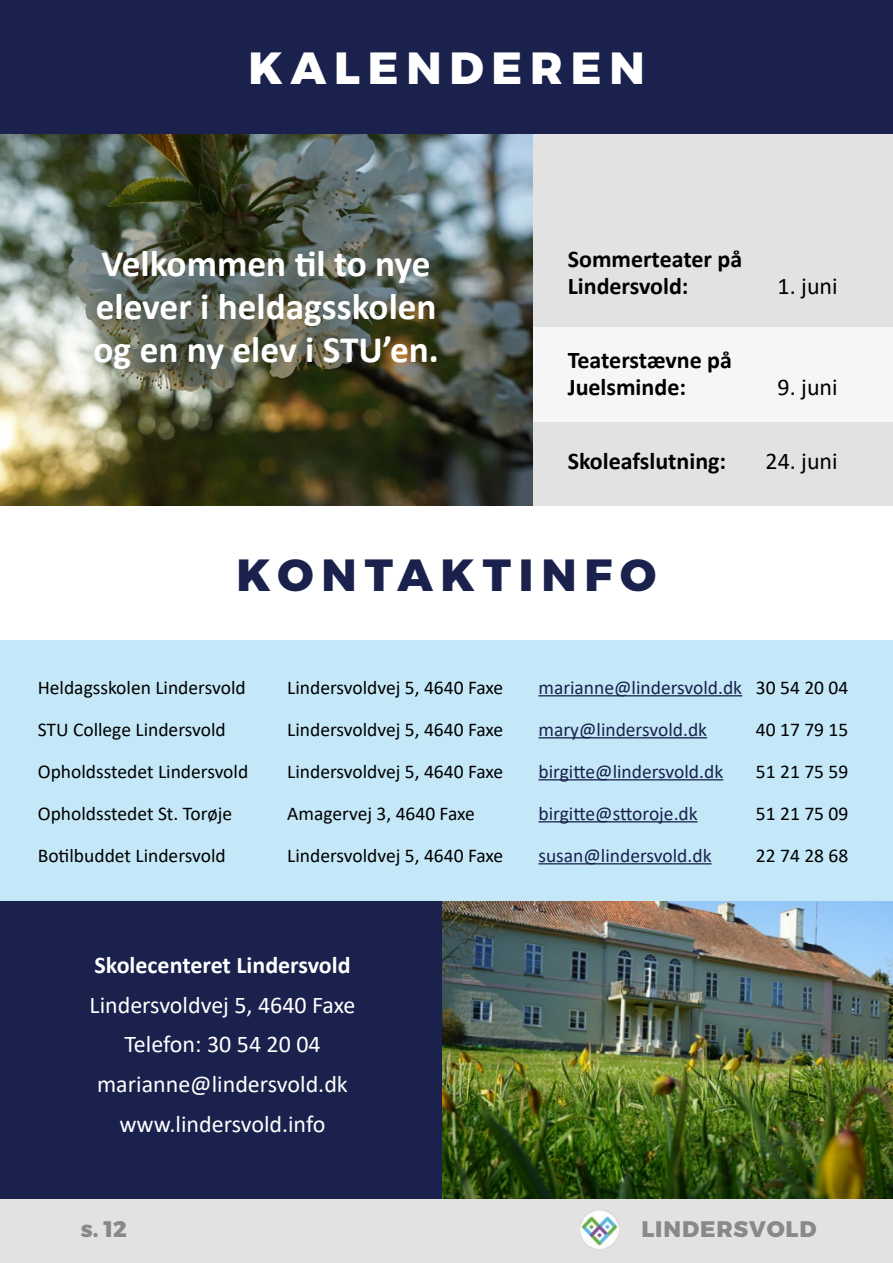
<style>
.page{position:relative;width:893px;height:1263px;background:#fff}
.page>*{position:absolute;margin:0;border:0;box-sizing:border-box;transform-origin:0 0}
.t1{font:45px "Trueno Ex Bd";letter-spacing:.175em;color:#19214c}
.t2{font:45px "Trueno Ex Bd";letter-spacing:.175em;color:#fff}
.t3{font:700 37.35px/43.2px "Calibri";color:#fff}
.t4{font:24px/39.8px "Calibri";color:#fff;text-align:center}
.t5{font:700 24px/27px "Calibri";color:#000}
.t6{font:700 24px "Calibri";color:#fff}
.t7{font:24px "Calibri";color:#000}
.t8{font:22.5px "Trueno Ex Bd";letter-spacing:.04em;color:#898989}
.t9{font:19.5px/42px "Calibri";color:#000}
.t10{font:19.5px/42px "Calibri";color:#19214c}
.s1{color:#000}
</style>
<div class="page">
<div style="left:451px;top:94px;width:442px;height:412px;background:#e2e2e2"></div>
<div style="left:0;top:636px;width:893px;height:297px;background:#c4e8f8"></div>
<div style="left:0;top:901px;width:442px;height:330px;background:#19214c"></div>
<div style="left:532px;top:327px;width:361px;height:95px;background:#f6f6f6"></div>
<img style="left:0;top:134px;width:532px;height:372px">
<img style="left:442px;top:901px;width:451px;height:298px">
<div style="left:0;top:0;width:893px;height:134px;background:#19214c"></div>
<div style="left:0;top:506px;width:893px;height:134px;background:#fff"></div>
<hr style="left:538px;top:695px;width:204px;height:1px;background:#19214c">
<hr style="left:538px;top:737px;width:169px;height:1px;background:#19214c">
<hr style="left:538px;top:779px;width:185px;height:1px;background:#19214c">
<hr style="left:538px;top:821px;width:160px;height:1px;background:#19214c">
<hr style="left:538px;top:863px;width:174px;height:1px;background:#19214c">
<div style="left:0;top:1199px;width:893px;height:64px;background:#e2e2e2"></div>
<img style="left:580px;top:1210px;width:39px;height:39px">
<h1 class="t2" style="left:249px;top:40px;width:397px">KALENDEREN</h1>
<h2 class="t3" style="left:93px;top:241px;width:347px">Velkommen til to nye elever i heldagsskolen og en ny elev i STU’en.</h2>
<p class="t5" style="left:568px;top:246px;width:176px">Sommerteater på<br>Lindersvold:</p>
<p class="t5" style="left:568px;top:346px;width:166px">Teaterstævne på<br>Juelsminde:</p>
<p class="t7" style="left:778px;top:270px;width:62px">1. juni</p>
<p class="t7" style="left:778px;top:370px;width:62px">9. juni</p>
<p class="t5" style="left:568px;top:447px;width:160px">Skoleafslutning:</p>
<p class="t7" style="left:765px;top:444px;width:74px">24. juni</p>
<h1 class="t1" style="left:237px;top:546px;width:421px">KONTAKTINFO</h1>
<p class="t9" style="left:38px;top:666px;width:212px">Heldagsskolen Lindersvold<br>STU College Lindersvold<br>Opholdsstedet Lindersvold<br>Opholdsstedet St. Torøje<br>Botilbuddet Lindersvold</p>
<p class="t9" style="left:287px;top:666px;width:218px">Lindersvoldvej 5, 4640 Faxe<br>Lindersvoldvej 5, 4640 Faxe<br>Lindersvoldvej 5, 4640 Faxe<br>Amagervej 3, 4640 Faxe<br>Lindersvoldvej 5, 4640 Faxe</p>
<p class="t10" style="left:538px;top:666px;width:311px">marianne@lindersvold.dk <span class="s1">30 54 20 04 </span>mary@lindersvold.dk</p>
<p class="t9" style="left:756px;top:708px;width:94px">40 17 79 15</p>
<p class="t10" style="left:538px;top:750px;width:186px">birgitte@lindersvold.dk</p>
<p class="t9" style="left:756px;top:750px;width:94px">51 21 75 59</p>
<p class="t10" style="left:538px;top:792px;width:161px">birgitte@sttoroje.dk</p>
<p class="t9" style="left:756px;top:792px;width:94px">51 21 75 09</p>
<p class="t10" style="left:538px;top:834px;width:175px">susan@lindersvold.dk</p>
<p class="t9" style="left:756px;top:834px;width:94px">22 74 28 68</p>
<p class="t6" style="left:94px;top:948px;width:258px">Skolecenteret Lindersvold</p>
<p class="t4" style="left:90px;top:984px;width:267px">Lindersvoldvej 5, 4640 Faxe<br>Telefon: 30 54 20 04 marianne@lindersvold.dk www.lindersvold.info</p>
<p class="t8" style="left:81px;top:1215px;width:47px">s. 12</p>
<p class="t8" style="left:641px;top:1215px;width:177px">LINDERSVOLD</p>
</div>
